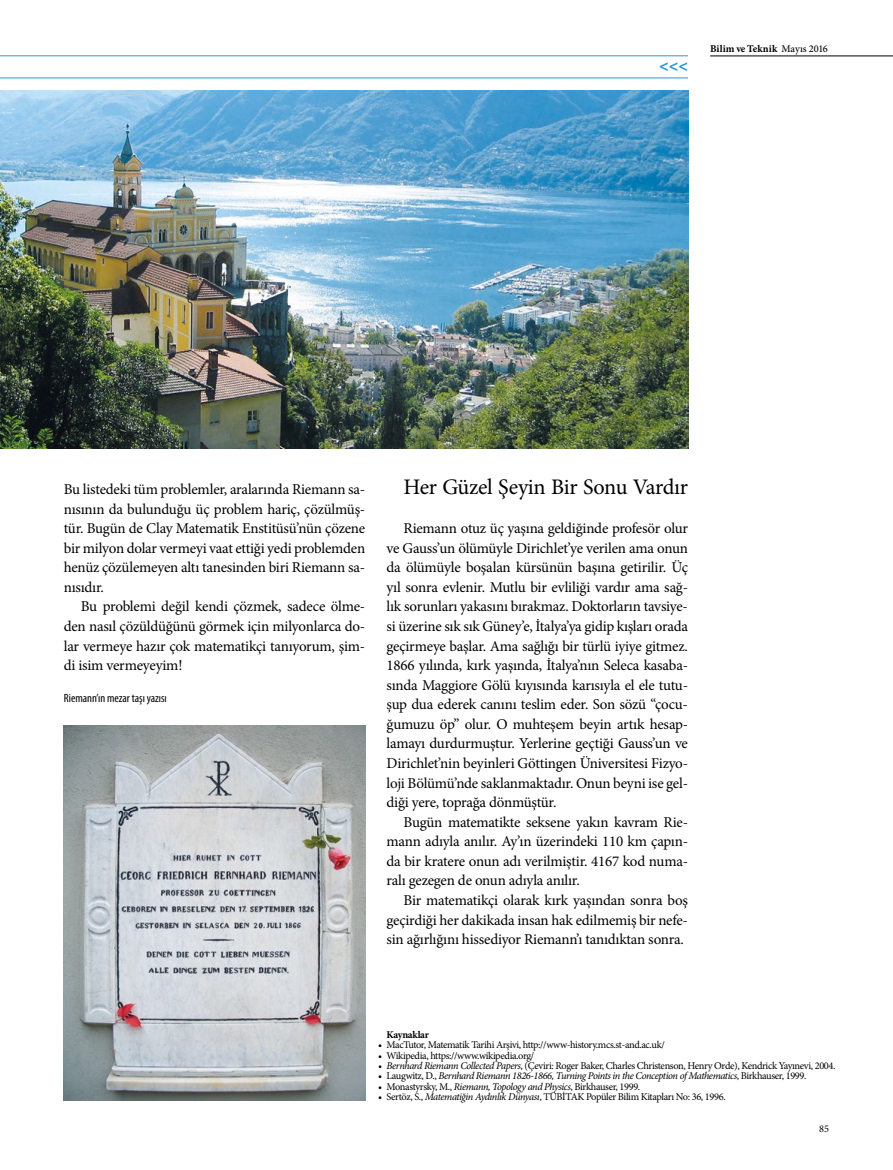
<style>
.page{position:relative;width:893px;height:1170px;background:#fff}
.page>*{position:absolute;margin:0;border:0;box-sizing:border-box;transform-origin:0 0}
.t1{font:22.2px "Minion Pro";letter-spacing:-.015em;color:#000}
.t2{font:700 16.2px "Myriad Pro";color:#2699d6}
.t3{font:15px/19.5px "Minion Pro";letter-spacing:-.015em;color:#000;text-align:justify}
.t4{font:condensed 12px "Myriad Pro";color:#000}
.t5{font:10.35px "Minion Pro";letter-spacing:-.035em;color:#000}
.t6{font:italic 10.35px "Minion Pro";letter-spacing:-.045em;color:#000}
.t7{font:700 10.35px "Minion Pro";letter-spacing:.005em;color:#000}
.t8{font:700 10.35px "Minion Pro";letter-spacing:-.015em;color:#000}
.s1{font-weight:500}
.s2{font-style:italic}
.s3{font-style:normal}
</style>
<div class="page">
<hr style="left:0;top:78px;width:688px;height:1px;background:#2699d6">
<hr style="left:710px;top:56px;width:182px;height:1px;background:#000">
<hr style="left:0;top:56px;width:688px;height:1px;background:#2699d6">
<img style="left:0;top:91px;width:688px;height:357px">
<img style="left:64px;top:725px;width:301px;height:375px">
<p class="t2" style="left:659px;top:55px;width:30px">&lt;&lt;&lt;</p>
<p class="t7" style="left:710px;top:41px;width:119px">Bilim ve Teknik <span class="s1">Mayıs 2016</span></p>
<p class="t3" style="left:64px;top:479px;width:303px">Bu listedeki tüm problemler, aralarında Riemann sa&shy;nısının da bulunduğu üç problem hariç, çözülmüş&shy;tür. Bugün de Clay Matematik Enstitüsü’nün çözene bir milyon dolar vermeyi vaat ettiği yedi problemden henüz çözülemeyen altı tanesinden biri Riemann sa&shy;nısıdır.</p>
<p class="t3" style="left:64px;top:597px;width:303px;text-indent:17px">Bu problemi değil kendi çözmek, sadece ölme&shy;den nasıl çözüldüğünü görmek için milyonlarca do&shy;lar vermeye hazır çok matematikçi tanıyorum, şim&shy;di isim vermeyeyim!</p>
<p class="t4" style="left:64px;top:690px;width:105px">Riemann’ın mezar taşı yazısı</p>
<h1 class="t1" style="left:404px;top:472px;width:286px">Her Güzel Şeyin Bir Sonu Vardır</h1>
<p class="t3" style="left:387px;top:518px;width:303px;text-indent:17px">Riemann otuz üç yaşına geldiğinde profesör olur ve Gauss’un ölümüyle Dirichlet’ye verilen ama onun da ölümüyle boşalan kürsünün başına getirilir. Üç yıl sonra evlenir. Mutlu bir evliliği vardır ama sağ&shy;lık sorunları yakasını bırakmaz. Doktorların tavsiye&shy;si üzerine sık sık Güney’e, İtalya’ya gidip kışları orada geçirmeye başlar. Ama sağlığı bir türlü iyiye gitmez.<br>1866 yılında, kırk yaşında, İtalya’nın Seleca kasaba&shy;sında Maggiore Gölü kıyısında karısıyla el ele tutu&shy;şup dua ederek canını teslim eder. Son sözü “çocu&shy;ğumuzu öp” olur. O muhteşem beyin artık hesap&shy;lamayı durdurmuştur. Yerlerine geçtiği Gauss’un ve Dirichlet’nin beyinleri Göttingen Üniversitesi Fizyo&shy;loji Bölümü’nde saklanmaktadır. Onun beyni ise gel&shy;diği yere, toprağa dönmüştür.</p>
<p class="t3" style="left:387px;top:812px;width:303px;text-indent:17px">Bugün matematikte seksene yakın kavram Rie&shy;mann adıyla anılır. Ay’ın üzerindeki 110 km çapın&shy;da bir kratere onun adı verilmiştir. 4167 kod numa&shy;ralı gezegen de onun adıyla anılır.</p>
<p class="t3" style="left:387px;top:890px;width:303px;text-indent:17px">Bir matematikçi olarak kırk yaşından sonra boş geçirdiği her dakikada insan hak edilmemiş bir nefe&shy;sin ağırlığını hissediyor Riemann’ı tanıdıktan sonra.</p>
<p class="t8" style="left:387px;top:1027px;width:44px">Kaynaklar</p>
<p class="t5" style="left:378px;top:1038px;width:288px">• MacTutor, Matematik Tarihi Arşivi, http://www-history.mcs.st-and.ac.uk/</p>
<p class="t5" style="left:378px;top:1048px;width:158px">• Wikipedia, https://www.wikipedia.org/</p>
<p class="t5" style="left:378px;top:1058px;width:459px"><span class="s2">• Bernhard Riemann Collected Papers</span>, (Çeviri: Roger Baker, Charles Christenson, Henry Orde), Kendrick Yayınevi, 2004.</p>
<p class="t6" style="left:378px;top:1068px;width:430px"><span class="s3">• Laugwitz, D.,</span> Bernhard Riemann 1826-1866, Turning Points in the Conception of Mathematics<span class="s3">, Birkhauser, 1999.</span></p>
<p class="t5" style="left:378px;top:1079px;width:264px">• Monastyrsky, M., <span class="s2">Riemann, Topology and Physics</span>, Birkhauser, 1999.</p>
<p class="t5" style="left:378px;top:1089px;width:349px">• Sertöz, S., <span class="s2">Matematiğin Aydınlık Dünyası</span>, TÜBİTAK Popüler Bilim Kitapları No: 36, 1996.</p>
<p class="t5" style="left:819px;top:1121px;width:11px">85</p>
</div>
